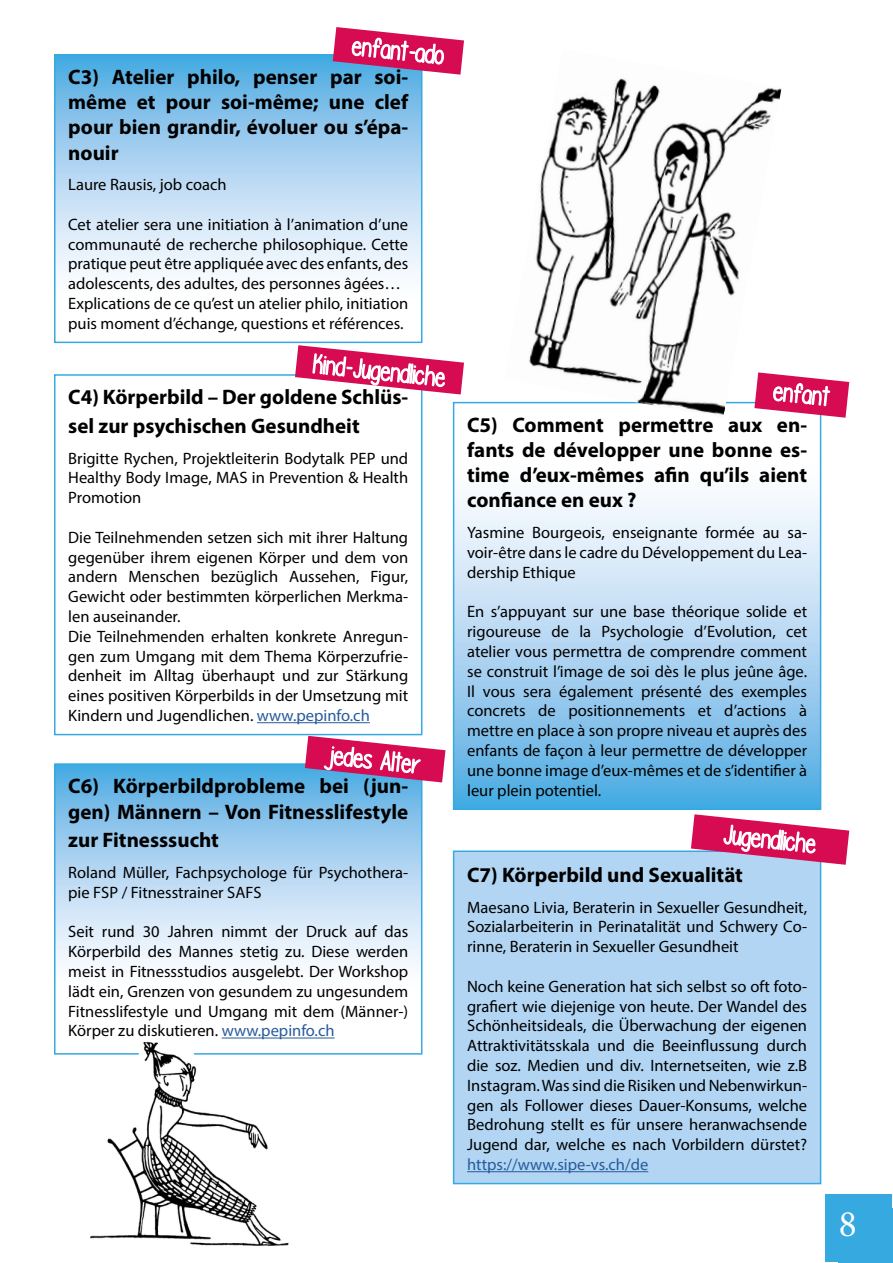
<style>
.page{position:relative;width:893px;height:1263px;background:#fff}
.page>*{position:absolute;margin:0;border:0;box-sizing:border-box;transform-origin:0 0}
.t1{font:37.5px "Minion Pro";color:#fff}
.t2{font:700 21px/25.2px "Myriad Pro";color:#000;text-align:justify}
.t3{font:16.5px/19.8px "Myriad Pro";color:#000;text-align:justify}
.s1{color:#275b9b}
</style>
<div class="page">
<svg style="left:57px;top:57px;width:362px;height:218px;background:#aed5f1"></svg>
<div style="left:54px;top:54px;width:368px;height:289px;border:2px solid #36a9e1"></div>
<hr style="left:257px;top:722px;width:113px;height:1px;background:#275b9b">
<div style="left:54px;top:374px;width:368px;height:361px;border:2px solid #36a9e1"></div>
<svg style="left:456px;top:498px;width:362px;height:309px;background:#add5f1"></svg>
<div style="left:826px;top:1194px;width:66px;height:68px;background:#36a9e1"></div>
<div style="left:839px;top:1209px;width:54px;height:54px;background:#36a9e1"></div>
<div style="left:452px;top:850px;width:370px;height:335px;background:#b1d5f2"></div>
<hr style="left:892px;top:804px;width:1px;height:194px;background:#d60b52">
<img style="left:504px;top:78px;width:277px;height:337px">
<svg style="left:57px;top:766px;width:362px;height:273px"></svg>
<hr style="left:222px;top:1037px;width:113px;height:1px;background:#275b9b">
<div style="left:54px;top:763px;width:368px;height:291px;border:2px solid #36a9e1"></div>
<img style="left:90px;top:1042px;width:199px;height:204px">
<svg style="left:333px;top:27px;width:131px;height:89px"></svg>
<svg style="left:305px;top:693px;width:140px;height:111px"></svg>
<svg style="left:754px;top:346px;width:95px;height:112px"></svg>
<svg style="left:691px;top:774px;width:158px;height:111px"></svg>
<svg style="left:295px;top:308px;width:169px;height:110px"></svg>
<p class="t2" style="left:68px;top:64px;width:341px">C3) Atelier philo, penser par soi&shy;même et pour soi-même; une clef pour bien grandir, évoluer ou s’épa&shy;nouir</p>
<p class="t3" style="left:68px;top:175px;width:160px">Laure Rausis, job coach</p>
<p class="t3" style="left:68px;top:214px;width:341px">Cet atelier sera une initiation à l’animation d’une communauté de recherche philosophique. Cette pratique peut être appliquée avec des enfants, des adolescents, des adultes, des personnes âgées…</p>
<p class="t3" style="left:68px;top:293px;width:341px">Explications de ce qu’est un atelier philo, initiation puis moment d’échange, questions et références.</p>
<p class="t2" style="left:68px;top:382px;width:341px;line-height:28.8px">C4) Körperbild – Der goldene Schlüs&shy;sel zur psychischen Gesundheit</p>
<p class="t3" style="left:68px;top:448px;width:341px">Brigitte Rychen, Projektleiterin Bodytalk PEP und Healthy Body Image, MAS in Prevention &amp; Health Promotion</p>
<p class="t3" style="left:68px;top:527px;width:341px">Die Teilnehmenden setzen sich mit ihrer Haltung gegenüber ihrem eigenen Körper und dem von andern Menschen bezüglich Aussehen, Figur, Gewicht oder bestimmten körperlichen Merkma&shy;len auseinander.</p>
<p class="t3" style="left:68px;top:626px;width:341px">Die Teilnehmenden erhalten konkrete Anregun&shy;gen zum Umgang mit dem Thema Körperzufrie&shy;denheit im Alltag überhaupt und zur Stärkung eines positiven Körperbilds in der Umsetzung mit Kindern und Jugendlichen. <span class="s1">www.pepinfo.ch</span></p>
<p class="t2" style="left:68px;top:773px;width:341px">C6) Körperbildprobleme bei (jun&shy;gen) Männern – Von Fitnesslifestyle</p>
<p class="t2" style="left:68px;top:827px;width:152px">zur Fitnesssucht</p>
<p class="t3" style="left:68px;top:862px;width:341px">Roland Müller, Fachpsychologe für Psychothera&shy;pie FSP / Fitnesstrainer SAFS</p>
<p class="t3" style="left:68px;top:922px;width:341px">Seit rund 30 Jahren nimmt der Druck auf das Körperbild des Mannes stetig zu. Diese werden meist in Fitnessstudios ausgelebt. Der Workshop lädt ein, Grenzen von gesundem zu ungesundem Fitnesslifestyle und Umgang mit dem (Männer-)<br>Körper zu diskutieren. <span class="s1">www.pepinfo.ch</span></p>
<p class="t2" style="left:467px;top:411px;width:341px">C5) Comment permettre aux en&shy;fants de développer une bonne es&shy;time d’eux-mêmes afin qu’ils aient confiance en eux ?</p>
<p class="t3" style="left:467px;top:522px;width:341px">Yasmine Bourgeois, enseignante formée au sa&shy;voir-être dans le cadre du Développement du Lea&shy;dership Ethique</p>
<p class="t3" style="left:467px;top:602px;width:341px">En s’appuyant sur une base théorique solide et rigoureuse de la Psychologie d’Evolution, cet atelier vous permettra de comprendre comment se construit l’image de soi dès le plus jeûne âge.<br>Il vous sera également présenté des exemples concrets de positionnements et d’actions à mettre en place à son propre niveau et auprès des enfants de façon à leur permettre de développer une bonne image d’eux-mêmes et de s’identifier à leur plein potentiel.</p>
<p class="t2" style="left:467px;top:862px;width:277px">C7) Körperbild und Sexualität</p>
<p class="t3" style="left:467px;top:897px;width:341px">Maesano Livia, Beraterin in Sexueller Gesundheit, Sozialarbeiterin in Perinatalität und Schwery Co&shy;rinne, Beraterin in Sexueller Gesundheit</p>
<p class="t3" style="left:467px;top:976px;width:341px">Noch keine Generation hat sich selbst so oft foto&shy;grafiert wie diejenige von heute. Der Wandel des Schönheitsideals, die Überwachung der eigenen Attraktivitätsskala und die Beeinflussung durch die soz. Medien und div. Internetseiten, wie z.B Instagram. Was sind die Risiken und Nebenwirkun&shy;gen als Follower dieses Dauer-Konsums, welche Bedrohung stellt es für unsere heranwachsende Jugend dar, welche es nach Vorbildern dürstet? <span class="s1">https://www.sipe-vs.ch/de</span></p>
<p class="t1" style="left:839px;top:1199px;width:19px">8</p>
</div>
